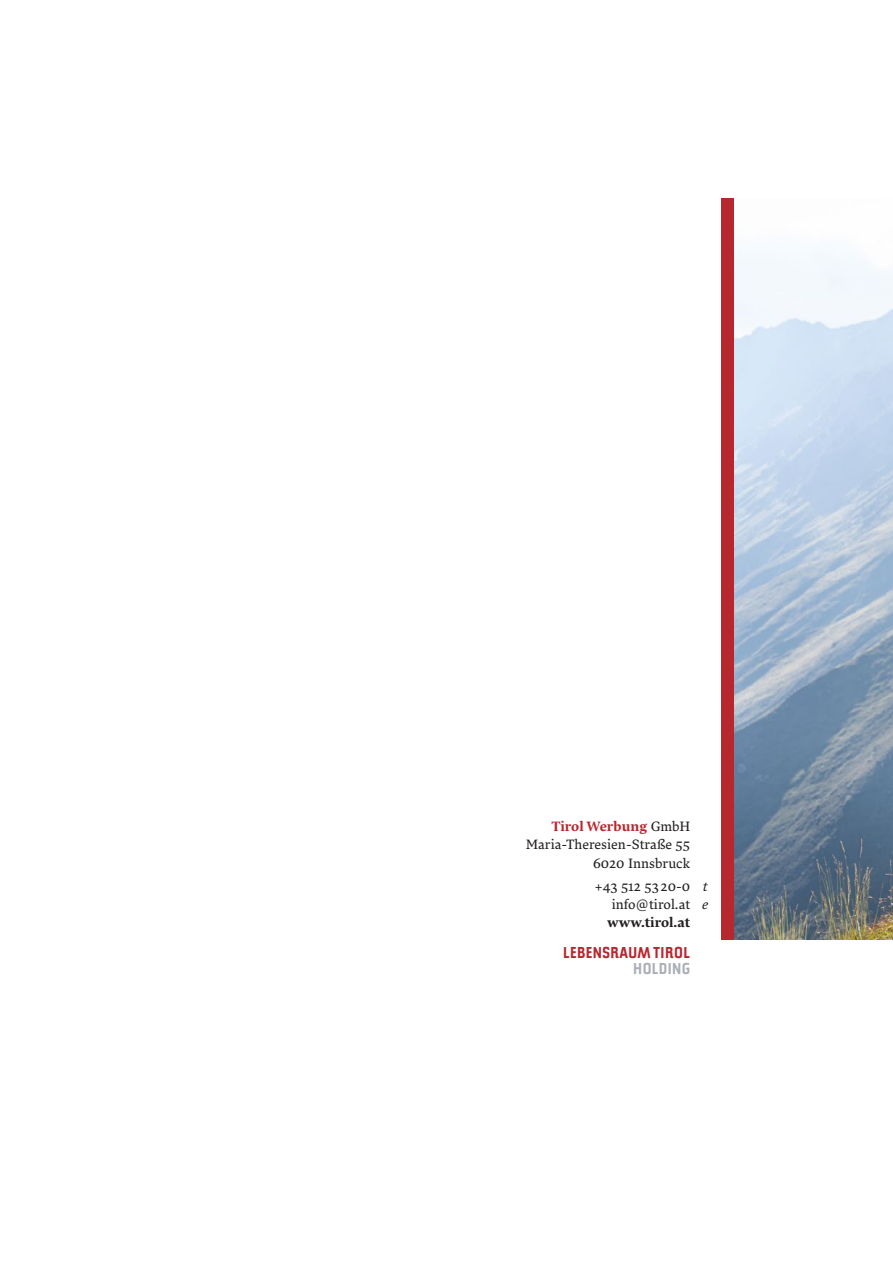
<style>
.page{position:relative;width:893px;height:1263px;background:#fff}
.page>*{position:absolute;margin:0;border:0;box-sizing:border-box;transform-origin:0 0}
.t1{font:700 15.75px "Tirol Sans";letter-spacing:.025em;color:#b7282e}
.t2{font:700 15.75px "Tirol Sans";letter-spacing:.025em;color:#aaafb7}
.t3{font:13.5px/18.1px "Lava LCG";color:#231f20;text-align:right}
.t4{font:700 13.5px "Lava LCG";color:#231f20}
.s1{font-weight:700;color:#b7282e}
.s2{font-style:italic}
</style>
<div class="page">
<img style="left:733px;top:199px;width:160px;height:741px">
<div style="left:721px;top:199px;width:12px;height:741px;background:#b7282e"></div>
<p class="t3" style="left:526px;top:817px;width:166px"><span class="s1">Tirol Werbung</span> GmbH<br>Maria-Theresien-Straße 55<br>6020 Innsbruck</p>
<p class="t3" style="left:595px;top:877px;width:114px">+43 512 53 20-0 <span class="s2">t</span></p>
<p class="t3" style="left:612px;top:895px;width:98px">info @ tirol.at <span class="s2">e</span></p>
<p class="t4" style="left:607px;top:912px;width:85px">www.tirol.at</p>
<p class="t1" style="left:563px;top:943px;width:128px">LEBENSRAUM TIROL</p>
<p class="t2" style="left:633px;top:959px;width:58px">HOLDING</p>
</div>
